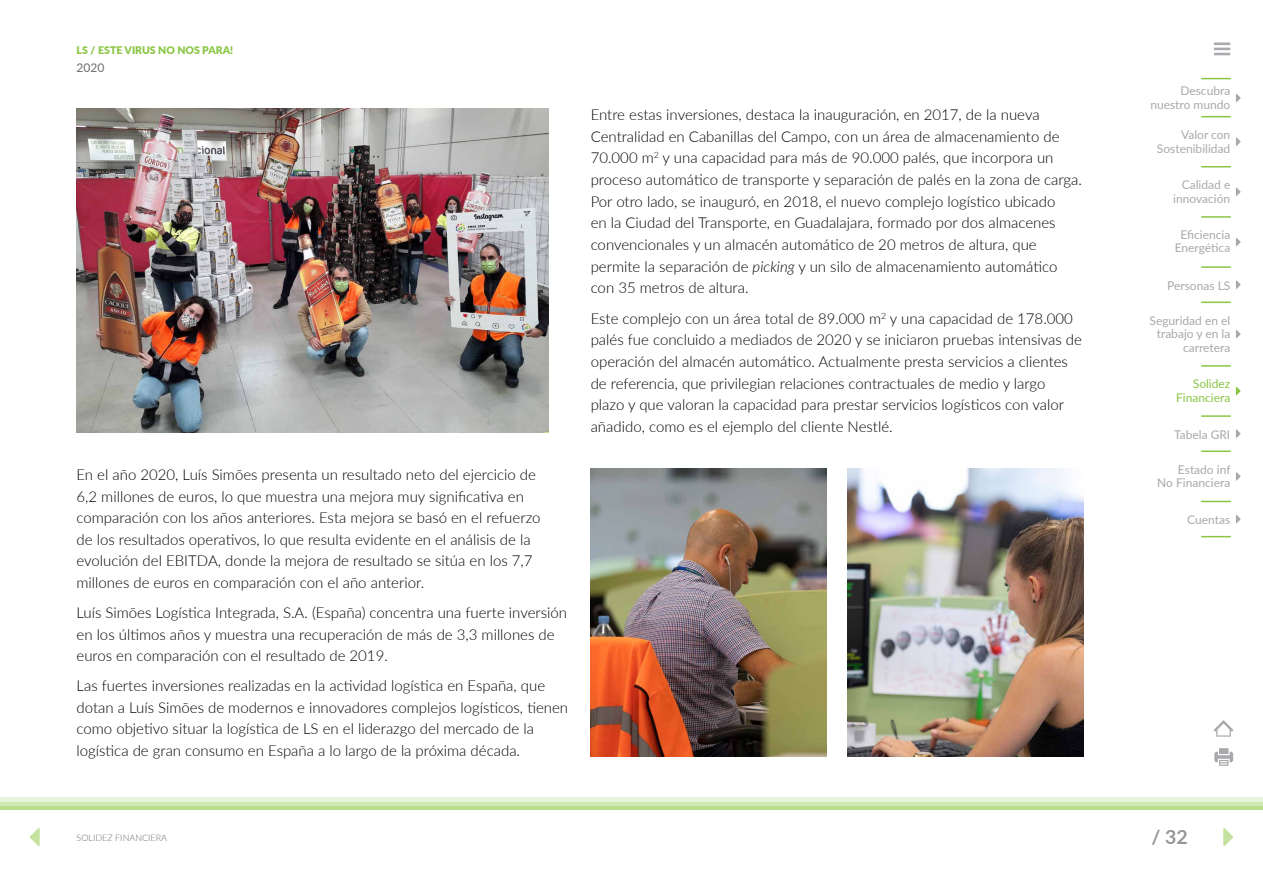
<style>
.page{position:relative;width:1263px;height:893px;background:#fff}
.page>*{position:absolute;margin:0;border:0;box-sizing:border-box;transform-origin:0 0}
.t1{font:700 19.5px "Lato";color:#939598}
.t2{font:300 15px/21.6px "Lato";color:#000}
.t3{font:12px/13.5px "Lato";color:#a7a9ac;text-align:right}
.t4{font:12px/13.5px "Lato";color:#8ac644;text-align:right}
.t5{font:12px "Lato";color:#6d6e71}
.t6{font:900 10.5px "Lato";color:#8ac644}
.t7{font:300 9px "Lato";color:#6d6e71}
.s1{font-style:italic}
</style>
<div class="page">
<hr style="left:0;top:806px;width:1263px;height:4px;background:#b9dd8f">
<div style="left:0;top:801px;width:1263px;height:5px;background:#d0e8b4"></div>
<hr style="left:0;top:797px;width:1263px;height:4px;background:#e8f4da">
<img style="left:77px;top:108px;width:471px;height:324px">
<img style="left:591px;top:468px;width:235px;height:288px">
<img style="left:848px;top:468px;width:235px;height:288px">
<svg style="left:1214px;top:748px;width:19px;height:18px"></svg>
<svg style="left:1214px;top:720px;width:19px;height:17px"></svg>
<svg style="left:1223px;top:828px;width:10px;height:18px"></svg>
<svg style="left:30px;top:828px;width:10px;height:18px"></svg>
<svg style="left:1202px;top:78px;width:28px;height:1px"></svg>
<svg style="left:1202px;top:116px;width:28px;height:1px"></svg>
<svg style="left:1202px;top:166px;width:28px;height:1px"></svg>
<hr style="left:1202px;top:216px;width:28px;height:2px;background:#8ac644">
<hr style="left:1202px;top:365px;width:28px;height:2px;background:#8ac644">
<hr style="left:1202px;top:266px;width:28px;height:2px;background:#8ac644">
<svg style="left:1202px;top:501px;width:28px;height:1px"></svg>
<hr style="left:1202px;top:415px;width:28px;height:2px;background:#8ac644">
<hr style="left:1202px;top:450px;width:28px;height:2px;background:#8ac644">
<svg style="left:1202px;top:536px;width:28px;height:1px"></svg>
<svg style="left:1202px;top:302px;width:28px;height:1px"></svg>
<svg style="left:1214px;top:43px;width:16px;height:12px"></svg>
<svg style="left:1236px;top:94px;width:5px;height:8px"></svg>
<svg style="left:1236px;top:137px;width:5px;height:9px"></svg>
<svg style="left:1236px;top:188px;width:5px;height:8px"></svg>
<svg style="left:1236px;top:238px;width:5px;height:8px"></svg>
<svg style="left:1236px;top:280px;width:5px;height:9px"></svg>
<svg style="left:1236px;top:330px;width:5px;height:8px"></svg>
<svg style="left:1236px;top:387px;width:5px;height:8px"></svg>
<svg style="left:1236px;top:429px;width:5px;height:9px"></svg>
<svg style="left:1236px;top:472px;width:5px;height:9px"></svg>
<svg style="left:1236px;top:515px;width:5px;height:8px"></svg>
<p class="t6" style="left:77px;top:42px;width:158px">LS / ESTE VIRUS NO NOS PARA!</p>
<p class="t5" style="left:77px;top:59px;width:29px">2020</p>
<p class="t2" style="left:77px;top:463px;width:465px">En el año 2020, Luís Simões presenta un resultado neto del ejercicio de 6,2 millones de euros, lo que muestra una mejora muy significativa en comparación con los años anteriores. Esta mejora se basó en el refuerzo de los resultados operativos, lo que resulta evidente en el análisis de la evolución del EBITDA, donde la mejora de resultado se sitúa en los 7,7 millones de euros en comparación con el año anterior.</p>
<p class="t2" style="left:77px;top:601px;width:492px">Luís Simões Logística Integrada, S.A. (España) concentra una fuerte inversión en los últimos años y muestra una recuperación de más de 3,3 millones de euros en comparación con el resultado de 2019.</p>
<p class="t2" style="left:77px;top:674px;width:493px">Las fuertes inversiones realizadas en la actividad logística en España, que dotan a Luís Simões de modernos e innovadores complejos logísticos, tienen como objetivo situar la logística de LS en el liderazgo del mercado de la logística de gran consumo en España a lo largo de la próxima década.</p>
<p class="t2" style="left:591px;top:103px;width:493px">Entre estas inversiones, destaca la inauguración, en 2017, de la nueva Centralidad en Cabanillas del Campo, con un área de almacenamiento de 70.000 m<sup>2</sup> y una capacidad para más de 90.000 palés, que incorpora un proceso automático de transporte y separación de palés en la zona de carga.<br>Por otro lado, se inauguró, en 2018, el nuevo complejo logístico ubicado<br>en la Ciudad del Transporte, en Guadalajara, formado por dos almacenes convencionales y un almacén automático de 20 metros de altura, que permite la separación de <span class="s1">picking</span> y un silo de almacenamiento automático con 35 metros de altura.</p>
<p class="t2" style="left:591px;top:307px;width:493px">Este complejo con un área total de 89.000 m<sup>2</sup> y una capacidad de 178.000 palés fue concluido a mediados de 2020 y se iniciaron pruebas intensivas de operación del almacén automático. Actualmente presta servicios a clientes de referencia, que privilegian relaciones contractuales de medio y largo plazo y que valoran la capacidad para prestar servicios logísticos con valor añadido, como es el ejemplo del cliente Nestlé.</p>
<p class="t3" style="left:1150px;top:84px;width:81px">Descubra nuestro mundo</p>
<p class="t3" style="left:1157px;top:127px;width:75px">Valor con<br>Sostenibilidad</p>
<p class="t3" style="left:1173px;top:178px;width:59px">Calidad e innovación</p>
<p class="t3" style="left:1175px;top:228px;width:57px;line-height:12.8px;text-align:center">Eficiencia<br>Energética</p>
<p class="t3" style="left:1167px;top:278px;width:65px">Personas LS</p>
<p class="t3" style="left:1149px;top:313px;width:82px">Seguridad en el trabajo y en la carretera</p>
<p class="t4" style="left:1176px;top:377px;width:56px">Solidez<br>Financiera</p>
<p class="t3" style="left:1174px;top:427px;width:58px">Tabela GRI</p>
<p class="t3" style="left:1157px;top:462px;width:75px">Estado inf<br>No Financiera</p>
<p class="t3" style="left:1187px;top:512px;width:45px">Cuentas</p>
<p class="t7" style="left:77px;top:831px;width:92px">SOLIDEZ FINANCIERA</p>
<h1 class="t1" style="left:1151px;top:822px;width:38px">/ 32</h1>
</div>
